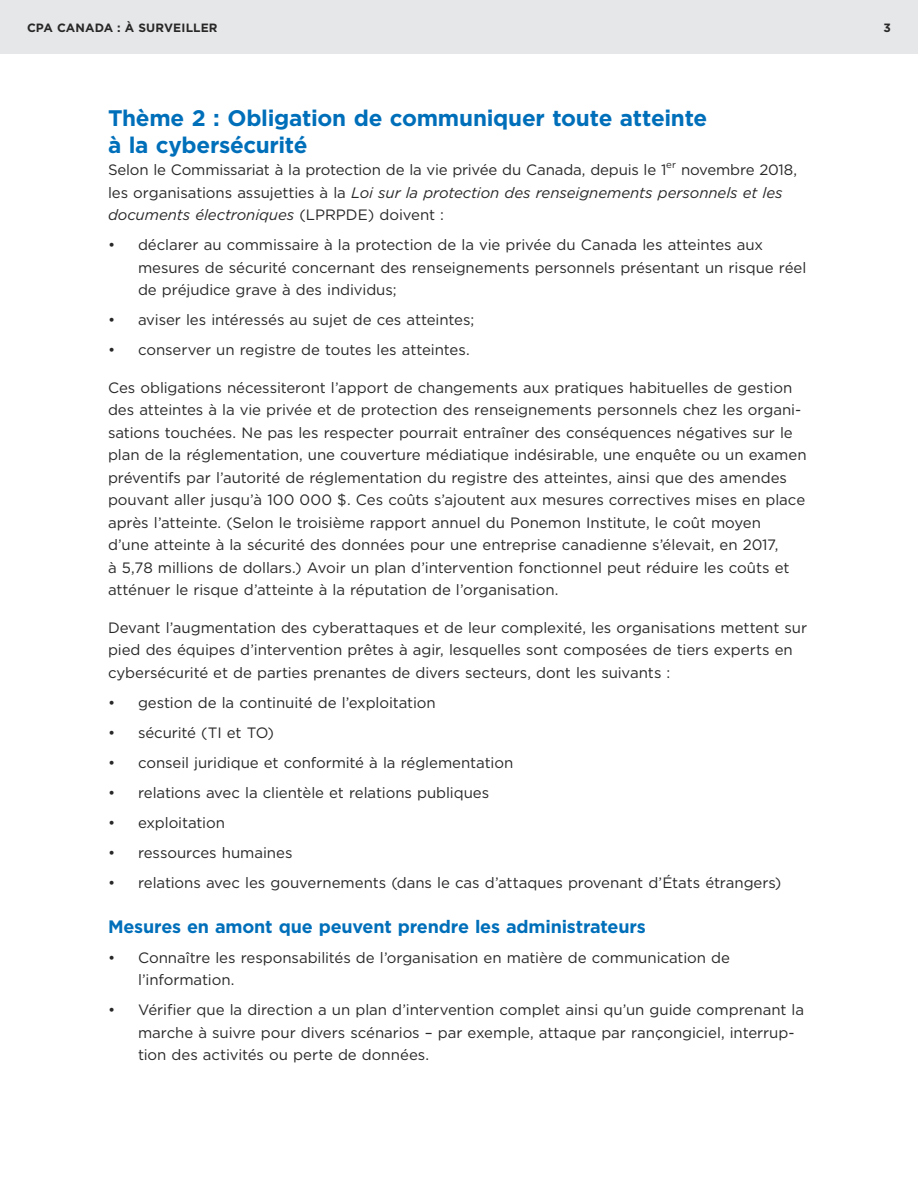
<style>
.page{position:relative;width:918px;height:1188px;background:#fff}
.page>*{position:absolute;margin:0;border:0;box-sizing:border-box;transform-origin:0 0}
.t1{font:700 22.5px/27px "Gotham";letter-spacing:-.015em;color:#006fba}
.t2{font:700 18px "Gotham";letter-spacing:-.01em;color:#006fba}
.t3{font:15px/22.5px "Gotham";letter-spacing:-.005em;color:#292829}
.t4{font:italic 15px/22.5px "Gotham";letter-spacing:-.005em;color:#292829}
.t5{font:700 12px "Gotham";letter-spacing:.005em;color:#292829}
.t6{font:9.75px "Gotham";color:#292829}
.s1{font-style:normal}
</style>
<div class="page">
<div style="left:0;top:0;width:918px;height:54px;background:#e6e7e8"></div>
<p class="t5" style="left:27px;top:20px;width:192px">CPA CANADA : À SURVEILLER</p>
<p class="t5" style="left:884px;top:20px;width:9px">3</p>
<h2 class="t1" style="left:108px;top:104px;width:601px">Thème 2 : Obligation de communiquer toute atteinte à la cybersécurité</h2>
<p class="t3" style="left:108px;top:159px;width:560px">Selon le Commissariat à la protection de la vie privée du Canada, depuis le 1</p>
<p class="t6" style="left:666px;top:158px;width:11px">er</p>
<p class="t4" style="left:108px;top:159px;width:691px;text-indent:573px"><span class="s1">novembre 2018, les organisations assujetties à la</span> Loi sur la protection des renseignements personnels et les documents électroniques <span class="s1">(LPRPDE) doivent :</span></p>
<p class="t3" style="left:138px;top:234px;width:670px;text-indent:-30px">• déclarer au commissaire à la protection de la vie privée du Canada les atteintes aux mesures de sécurité concernant des renseignements personnels présentant un risque réel de préjudice grave à des individus;</p>
<p class="t3" style="left:108px;top:309px;width:368px">• aviser les intéressés au sujet de ces atteintes;</p>
<p class="t3" style="left:108px;top:339px;width:363px">• conserver un registre de toutes les atteintes.</p>
<p class="t3" style="left:108px;top:376px;width:700px">Ces obligations nécessiteront l’apport de changements aux pratiques habituelles de gestion des atteintes à la vie privée et de protection des renseignements personnels chez les organi&shy;sations touchées. Ne pas les respecter pourrait entraîner des conséquences négatives sur le plan de la réglementation, une couverture médiatique indésirable, une enquête ou un examen préventifs par l’autorité de réglementation du registre des atteintes, ainsi que des amendes pouvant aller jusqu’à 100 000 $. Ces coûts s’ajoutent aux mesures correctives mises en place après l’atteinte. (Selon le troisième rapport annuel du Ponemon Institute, le coût moyen<br>d’une atteinte à la sécurité des données pour une entreprise canadienne s’élevait, en 2017,<br>à 5,78 millions de dollars.) Avoir un plan d’intervention fonctionnel peut réduire les coûts et atténuer le risque d’atteinte à la réputation de l’organisation.</p>
<p class="t3" style="left:108px;top:616px;width:701px">Devant l’augmentation des cyberattaques et de leur complexité, les organisations mettent sur pied des équipes d’intervention prêtes à agir, lesquelles sont composées de tiers experts en cybersécurité et de parties prenantes de divers secteurs, dont les suivants :</p>
<p class="t3" style="left:108px;top:691px;width:329px">• gestion de la continuité de l’exploitation</p>
<p class="t3" style="left:108px;top:721px;width:168px">• sécurité (TI et TO)</p>
<p class="t3" style="left:108px;top:751px;width:407px">• conseil juridique et conformité à la réglementation</p>
<p class="t3" style="left:108px;top:781px;width:383px">• relations avec la clientèle et relations publiques</p>
<p class="t3" style="left:108px;top:811px;width:119px">• exploitation</p>
<p class="t3" style="left:108px;top:841px;width:186px">• ressources humaines</p>
<p class="t3" style="left:108px;top:871px;width:675px">• relations avec les gouvernements (dans le cas d’attaques provenant d’États étrangers)</p>
<h3 class="t2" style="left:108px;top:915px;width:539px">Mesures en amont que peuvent prendre les administrateurs</h3>
<p class="t3" style="left:138px;top:946px;width:594px;text-indent:-30px">• Connaître les responsabilités de l’organisation en matière de communication de l’information.</p>
<p class="t3" style="left:138px;top:999px;width:668px;text-indent:-30px">• Vérifier que la direction a un plan d’intervention complet ainsi qu’un guide comprenant la marche à suivre pour divers scénarios – par exemple, attaque par rançongiciel, interrup&shy;tion des activités ou perte de données.</p>
</div>
